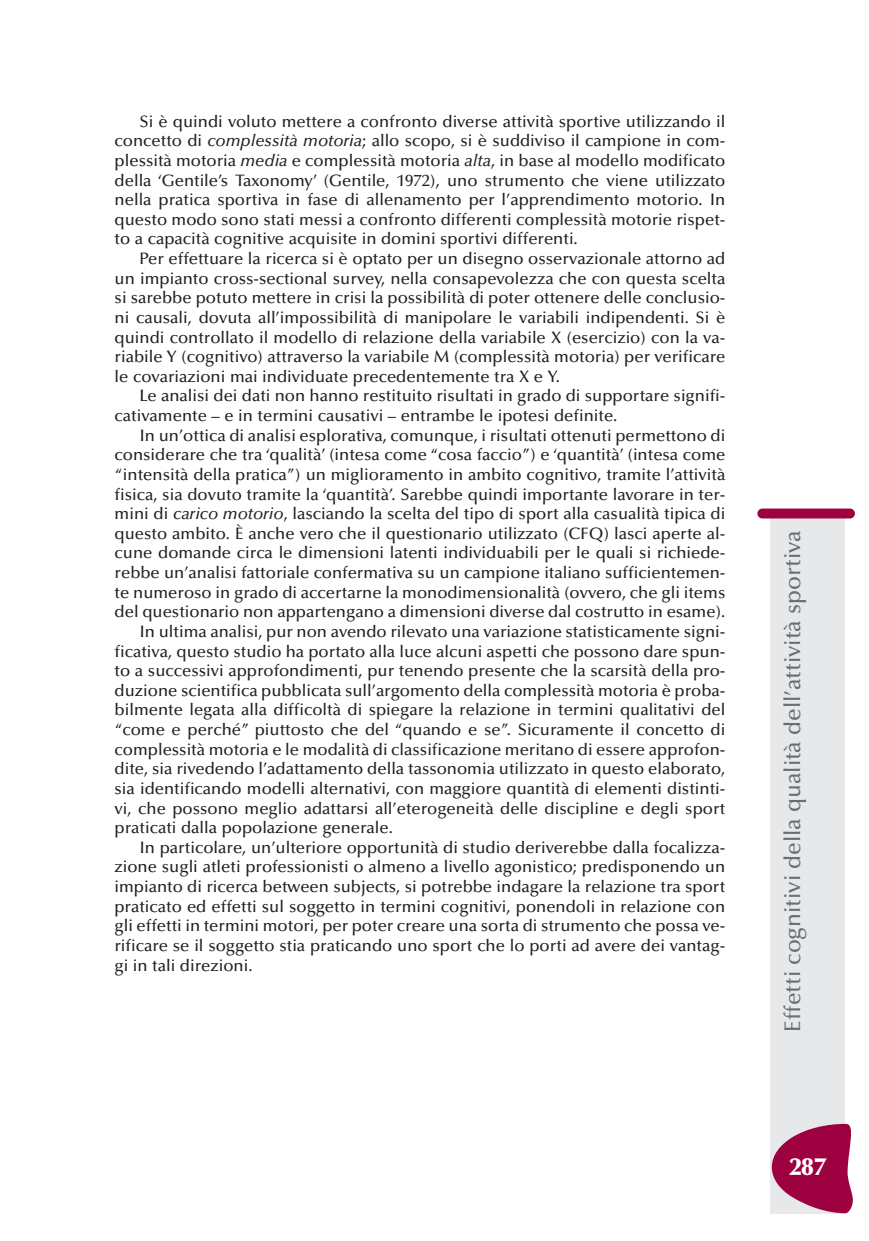
<style>
.page{position:relative;width:869px;height:1241px;background:#fff}
.page>*{position:absolute;margin:0;border:0;box-sizing:border-box;transform-origin:0 0}
.t1{font:900 24.5px "Optima";color:#fff}
.t2{font:500 22.75px "Optima";color:#6c6d70}
.t3{font:500 16.62px/19.6px "Optima";color:#231f20;text-align:justify}
.s1{font-style:italic}
</style>
<div class="page">
<div style="left:770px;top:516px;width:74px;height:697px;background:#e7e8e9"></div>
<div style="left:757px;top:508px;width:97px;height:10px;background:#9d0140;border-radius:5px"></div>
<svg style="left:771px;top:1123px;width:82px;height:89px"></svg>
<p class="t3" style="left:115px;top:113px;width:612px;text-indent:25px">Si è quindi voluto mettere a confronto diverse attività sportive utilizzando il concetto di <span class="s1">complessità motoria</span>; allo scopo, si è suddiviso il campione in com&shy;plessità motoria <span class="s1">media</span> e complessità motoria <span class="s1">alta</span>, in base al modello modificato della ‘Gentile’s Taxonomy’ (Gentile, 1972), uno strumento che viene utilizzato nella pratica sportiva in fase di allenamento per l’apprendimento motorio. In questo modo sono stati messi a confronto differenti complessità motorie rispet&shy;to a capacità cognitive acquisite in domini sportivi differenti.</p>
<p class="t3" style="left:115px;top:250px;width:612px;text-indent:25px">Per effettuare la ricerca si è optato per un disegno osservazionale attorno ad un impianto cross-sectional survey, nella consapevolezza che con questa scelta si sarebbe potuto mettere in crisi la possibilità di poter ottenere delle conclusio&shy;ni causali, dovuta all’impossibilità di manipolare le variabili indipendenti. Si è quindi controllato il modello di relazione della variabile X (esercizio) con la va&shy;riabile Y (cognitivo) attraverso la variabile M (complessità motoria) per verificare le covariazioni mai individuate precedentemente tra X e Y.</p>
<p class="t3" style="left:114px;top:387px;width:612px;text-indent:25px">Le analisi dei dati non hanno restituito risultati in grado di supportare signifi&shy;cativamente – e in termini causativi – entrambe le ipotesi definite.</p>
<p class="t3" style="left:139px;top:427px;width:587px">In un’ottica di analisi esplorativa, comunque, i risultati ottenuti permettono di</p>
<p class="t3" style="left:114px;top:446px;width:612px">considerare che tra ‘qualità’ (intesa come “cosa faccio”) e ‘quantità’ (intesa come</p>
<p class="t3" style="left:114px;top:466px;width:612px">“intensità della pratica”) un miglioramento in ambito cognitivo, tramite l’attività</p>
<p class="t3" style="left:114px;top:486px;width:612px">fisica, sia dovuto tramite la ‘quantità’. Sarebbe quindi importante lavorare in ter-</p>
<p class="t3" style="left:114px;top:505px;width:612px">mini di <span class="s1">carico motorio</span>, lasciando la scelta del tipo di sport alla casualità tipica di</p>
<p class="t3" style="left:114px;top:525px;width:612px">questo ambito. È anche vero che il questionario utilizzato (CFQ) lasci aperte al-</p>
<p class="t3" style="left:114px;top:544px;width:612px">cune domande circa le dimensioni latenti individuabili per le quali si richiede-</p>
<p class="t3" style="left:114px;top:564px;width:612px">rebbe un’analisi fattoriale confermativa su un campione italiano sufficientemen-</p>
<p class="t3" style="left:114px;top:584px;width:612px">te numeroso in grado di accertarne la monodimensionalità (ovvero, che gli items</p>
<p class="t3" style="left:114px;top:603px;width:612px">del questionario non appartengano a dimensioni diverse dal costrutto in esame).</p>
<p class="t3" style="left:139px;top:623px;width:587px">In ultima analisi, pur non avendo rilevato una variazione statisticamente signi-</p>
<p class="t3" style="left:114px;top:642px;width:612px">ficativa, questo studio ha portato alla luce alcuni aspetti che possono dare spun-</p>
<p class="t3" style="left:114px;top:662px;width:612px">to a successivi approfondimenti, pur tenendo presente che la scarsità della pro-</p>
<p class="t3" style="left:114px;top:682px;width:612px">duzione scientifica pubblicata sull’argomento della complessità motoria è proba-</p>
<p class="t3" style="left:114px;top:701px;width:612px">bilmente legata alla difficoltà di spiegare la relazione in termini qualitativi del</p>
<p class="t3" style="left:114px;top:721px;width:612px">“come e perché” piuttosto che del “quando e se”. Sicuramente il concetto di</p>
<p class="t3" style="left:114px;top:740px;width:612px">complessità motoria e le modalità di classificazione meritano di essere approfon-</p>
<p class="t3" style="left:114px;top:760px;width:612px">dite, sia rivedendo l’adattamento della tassonomia utilizzato in questo elaborato,</p>
<p class="t3" style="left:114px;top:780px;width:612px">sia identificando modelli alternativi, con maggiore quantità di elementi distinti-</p>
<p class="t3" style="left:114px;top:799px;width:612px">vi, che possono meglio adattarsi all’eterogeneità delle discipline e degli sport</p>
<p class="t3" style="left:114px;top:819px;width:280px">praticati dalla popolazione generale.</p>
<p class="t3" style="left:139px;top:839px;width:587px">In particolare, un’ulteriore opportunità di studio deriverebbe dalla focalizza-</p>
<p class="t3" style="left:114px;top:858px;width:612px">zione sugli atleti professionisti o almeno a livello agonistico; predisponendo un</p>
<p class="t3" style="left:114px;top:878px;width:612px">impianto di ricerca between subjects, si potrebbe indagare la relazione tra sport</p>
<p class="t3" style="left:114px;top:897px;width:612px">praticato ed effetti sul soggetto in termini cognitivi, ponendoli in relazione con</p>
<p class="t3" style="left:114px;top:917px;width:612px">gli effetti in termini motori, per poter creare una sorta di strumento che possa ve-</p>
<p class="t3" style="left:114px;top:937px;width:612px">rificare se il soggetto stia praticando uno sport che lo porti ad avere dei vantag-</p>
<p class="t3" style="left:114px;top:956px;width:140px">gi in tali direzioni.</p>
<h2 class="t2" style="left:783px;top:1031px;width:503px;rotate:-90deg">Effetti cognitivi della qualità dell’attività sportiva</h2>
<h1 class="t1" style="left:789px;top:1156px;width:38px">287</h1>
</div>
